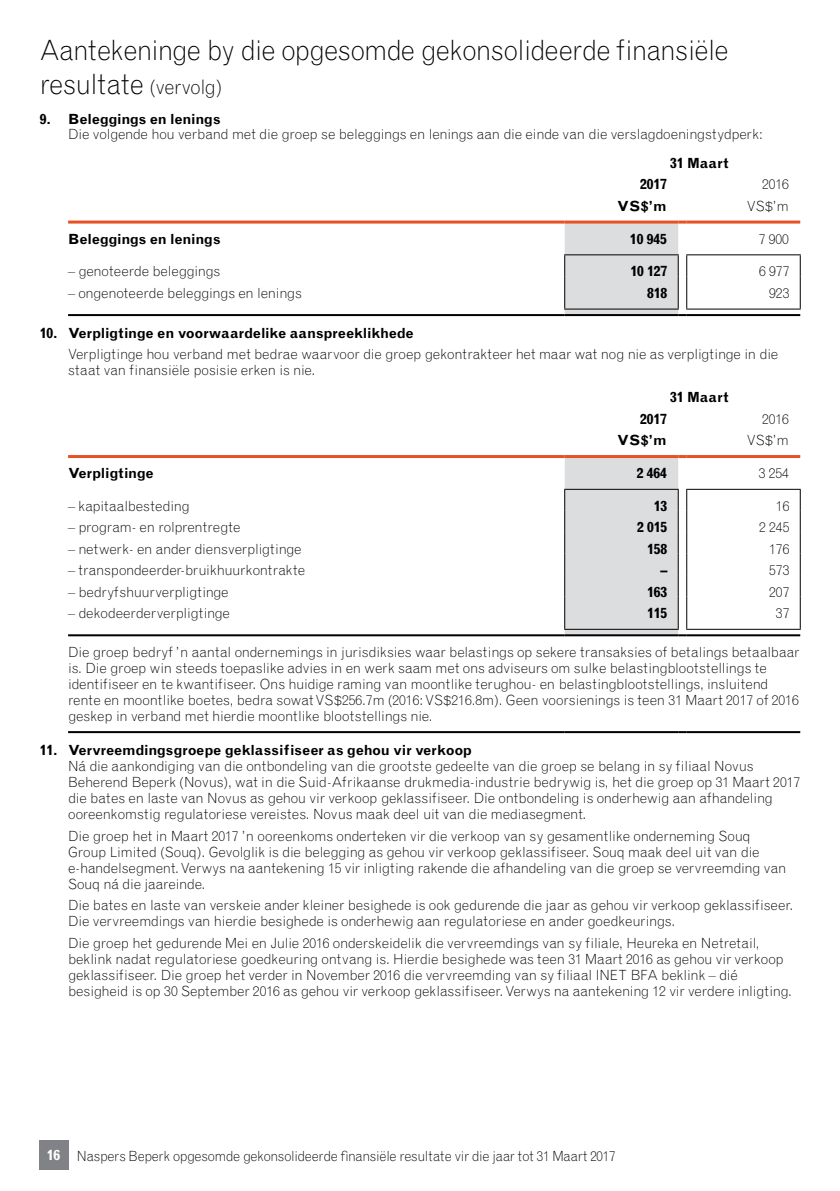
<style>
.page{position:relative;width:840px;height:1191px;background:#fff}
.page>*{position:absolute;margin:0;border:0;box-sizing:border-box;transform-origin:0 0}
.t1{font:300 28px/33.6px "Grotesque MT Std";letter-spacing:-.025em;color:#000;scale:.95 1}
.t2{font:300 14px/16px "Grotesque MT Std";letter-spacing:-.01em;color:#000}
.t3{font:700 14px "Grotesque MT Std";letter-spacing:-.005em;color:#000}
.t4{font:300 14px "Grotesque MT Std";letter-spacing:-.01em;color:#000;scale:.95 1}
.s1{font-size:20px}
.s2{font-weight:700;color:#fff}
</style>
<div class="page">
<div style="left:39px;top:1140px;width:29px;height:30px;background:#808285"></div>
<hr style="left:68px;top:220px;width:496px;height:3px;background:#e75124">
<hr style="left:686px;top:220px;width:113px;height:3px;background:#e75124">
<hr style="left:685px;top:254px;width:115px;height:1px;background:#000">
<svg style="left:799px;top:255px;width:1px;height:21px"></svg>
<hr style="left:799px;top:276px;width:1px;height:32px;background:#000">
<hr style="left:685px;top:308px;width:115px;height:1px;background:#000">
<hr style="left:68px;top:314px;width:496px;height:2px;background:#000">
<svg style="left:564px;top:220px;width:122px;height:96px;background:#d2cfce"></svg>
<hr style="left:686px;top:314px;width:113px;height:2px;background:#000">
<hr style="left:68px;top:455px;width:496px;height:3px;background:#e75124">
<hr style="left:686px;top:455px;width:113px;height:3px;background:#e75124">
<hr style="left:68px;top:634px;width:496px;height:2px;background:#000">
<hr style="left:686px;top:634px;width:113px;height:2px;background:#000">
<hr style="left:685px;top:489px;width:115px;height:1px;background:#000">
<svg style="left:564px;top:455px;width:122px;height:181px;background:#d7d5d5"></svg>
<svg style="left:799px;top:490px;width:1px;height:106px"></svg>
<hr style="left:685px;top:596px;width:1px;height:33px;background:#000">
<hr style="left:799px;top:596px;width:1px;height:33px;background:#000">
<hr style="left:685px;top:629px;width:115px;height:1px;background:#000">
<hr style="left:68px;top:731px;width:496px;height:2px;background:#000">
<hr style="left:564px;top:731px;width:113px;height:2px;background:#000">
<svg style="left:677px;top:731px;width:9px;height:2px"></svg>
<hr style="left:686px;top:731px;width:113px;height:2px;background:#000">
<h1 class="t1" style="left:40px;top:33px;width:726px">Aantekeninge by die opgesomde gekonsolideerde finansiële resultate <span class="s1">(vervolg)</span></h1>
<p class="t3" style="left:40px;top:110px;width:182px">9. Beleggings en lenings</p>
<p class="t2" style="left:68px;top:126px;width:696px">Die volgende hou verband met die groep se beleggings en lenings aan die einde van die verslagdoeningstydperk:</p>
<p class="t3" style="left:670px;top:155px;width:60px">31 Maart</p>
<p class="t3" style="left:639px;top:176px;width:28px">2017</p>
<p class="t2" style="left:761px;top:176px;width:28px">2016</p>
<p class="t3" style="left:617px;top:197px;width:51px">VS$’m</p>
<p class="t2" style="left:746px;top:198px;width:44px">VS$’m</p>
<p class="t3" style="left:68px;top:230px;width:154px">Beleggings en lenings</p>
<p class="t3" style="left:629px;top:230px;width:38px">10 945</p>
<p class="t2" style="left:758px;top:230px;width:32px">7 900</p>
<p class="t2" style="left:68px;top:263px;width:154px">– genoteerde beleggings</p>
<p class="t3" style="left:630px;top:263px;width:38px">10 127</p>
<p class="t2" style="left:758px;top:263px;width:32px">6 977</p>
<p class="t2" style="left:68px;top:285px;width:235px">– ongenoteerde beleggings en lenings</p>
<p class="t3" style="left:647px;top:284px;width:22px">818</p>
<p class="t2" style="left:768px;top:285px;width:22px">923</p>
<p class="t3" style="left:40px;top:324px;width:375px">10. Verpligtinge en voorwaardelike aanspreeklikhede</p>
<p class="t2" style="left:68px;top:346px;width:711px">Verpligtinge hou verband met bedrae waarvoor die groep gekontrakteer het maar wat nog nie as verpligtinge in die staat van finansiële posisie erken is nie.</p>
<p class="t3" style="left:670px;top:389px;width:60px">31 Maart</p>
<p class="t3" style="left:639px;top:410px;width:28px">2017</p>
<p class="t2" style="left:761px;top:411px;width:28px">2016</p>
<p class="t3" style="left:617px;top:432px;width:51px">VS$’m</p>
<p class="t2" style="left:746px;top:432px;width:44px">VS$’m</p>
<p class="t3" style="left:68px;top:465px;width:87px">Verpligtinge</p>
<p class="t3" style="left:636px;top:465px;width:32px">2 464</p>
<p class="t2" style="left:758px;top:465px;width:32px">3 254</p>
<p class="t2" style="left:68px;top:498px;width:123px">– kapitaalbesteding</p>
<p class="t3" style="left:653px;top:497px;width:15px">13</p>
<p class="t2" style="left:775px;top:498px;width:15px">16</p>
<p class="t2" style="left:68px;top:519px;width:174px">– program- en rolprentregte</p>
<p class="t3" style="left:636px;top:519px;width:32px">2 015</p>
<p class="t2" style="left:758px;top:519px;width:32px">2 245</p>
<p class="t2" style="left:68px;top:541px;width:235px">– netwerk- en ander diensverpligtinge</p>
<p class="t3" style="left:647px;top:540px;width:22px">158</p>
<p class="t2" style="left:768px;top:541px;width:22px">176</p>
<p class="t2" style="left:68px;top:562px;width:238px">– transpondeerder-bruikhuurkontrakte</p>
<p class="t3" style="left:660px;top:562px;width:8px">–</p>
<p class="t2" style="left:768px;top:562px;width:22px">573</p>
<p class="t2" style="left:68px;top:583px;width:162px">– bedryfshuurverpligtinge</p>
<p class="t3" style="left:647px;top:583px;width:22px">163</p>
<p class="t2" style="left:768px;top:583px;width:22px">207</p>
<p class="t2" style="left:68px;top:605px;width:163px">– dekodeerderverpligtinge</p>
<p class="t3" style="left:647px;top:605px;width:22px">115</p>
<p class="t2" style="left:775px;top:605px;width:15px">37</p>
<p class="t2" style="left:68px;top:644px;width:732px">Die groep bedryf ’n aantal ondernemings in jurisdiksies waar belastings op sekere transaksies of betalings betaalbaar is. Die groep win steeds toepaslike advies in en werk saam met ons adviseurs om sulke belastingblootstellings te identifiseer en te kwantifiseer. Ons huidige raming van moontlike terughou- en belastingblootstellings, insluitend rente en moontlike boetes, bedra sowat VS$256.7m (2016: VS$216.8m). Geen voorsienings is teen 31 Maart 2017 of 2016 geskep in verband met hierdie moontlike blootstellings nie.</p>
<p class="t3" style="left:40px;top:741px;width:433px">11. Vervreemdingsgroepe geklassifiseer as gehou vir verkoop</p>
<p class="t2" style="left:68px;top:758px;width:733px">Ná die aankondiging van die ontbondeling van die grootste gedeelte van die groep se belang in sy filiaal Novus Beherend Beperk (Novus), wat in die Suid-Afrikaanse drukmedia-industrie bedrywig is, het die groep op 31 Maart 2017 die bates en laste van Novus as gehou vir verkoop geklassifiseer. Die ontbondeling is onderhewig aan afhandeling ooreenkomstig regulatoriese vereistes. Novus maak deel uit van die mediasegment.</p>
<p class="t2" style="left:68px;top:827px;width:719px">Die groep het in Maart 2017 ’n ooreenkoms onderteken vir die verkoop van sy gesamentlike onderneming Souq Group Limited (Souq). Gevolglik is die belegging as gehou vir verkoop geklassifiseer. Souq maak deel uit van die e-handelsegment. Verwys na aantekening 15 vir inligting rakende die afhandeling van die groep se vervreemding van Souq ná die jaareinde.</p>
<p class="t2" style="left:68px;top:897px;width:726px">Die bates en laste van verskeie ander kleiner besighede is ook gedurende die jaar as gehou vir verkoop geklassifiseer.<br>Die vervreemdings van hierdie besighede is onderhewig aan regulatoriese en ander goedkeurings.</p>
<p class="t2" style="left:68px;top:935px;width:724px">Die groep het gedurende Mei en Julie 2016 onderskeidelik die vervreemdings van sy filiale, Heureka en Netretail, beklink nadat regulatoriese goedkeuring ontvang is. Hierdie besighede was teen 31 Maart 2016 as gehou vir verkoop geklassifiseer. Die groep het verder in November 2016 die vervreemding van sy filiaal INET BFA beklink – dié besigheid is op 30 September 2016 as gehou vir verkoop geklassifiseer. Verwys na aantekening 12 vir verdere inligting.</p>
<p class="t4" style="left:47px;top:1147px;width:600px"><span class="s2">16</span> Naspers Beperk opgesomde gekonsolideerde finansiële resultate vir die jaar tot 31 Maart 2017</p>
</div>
